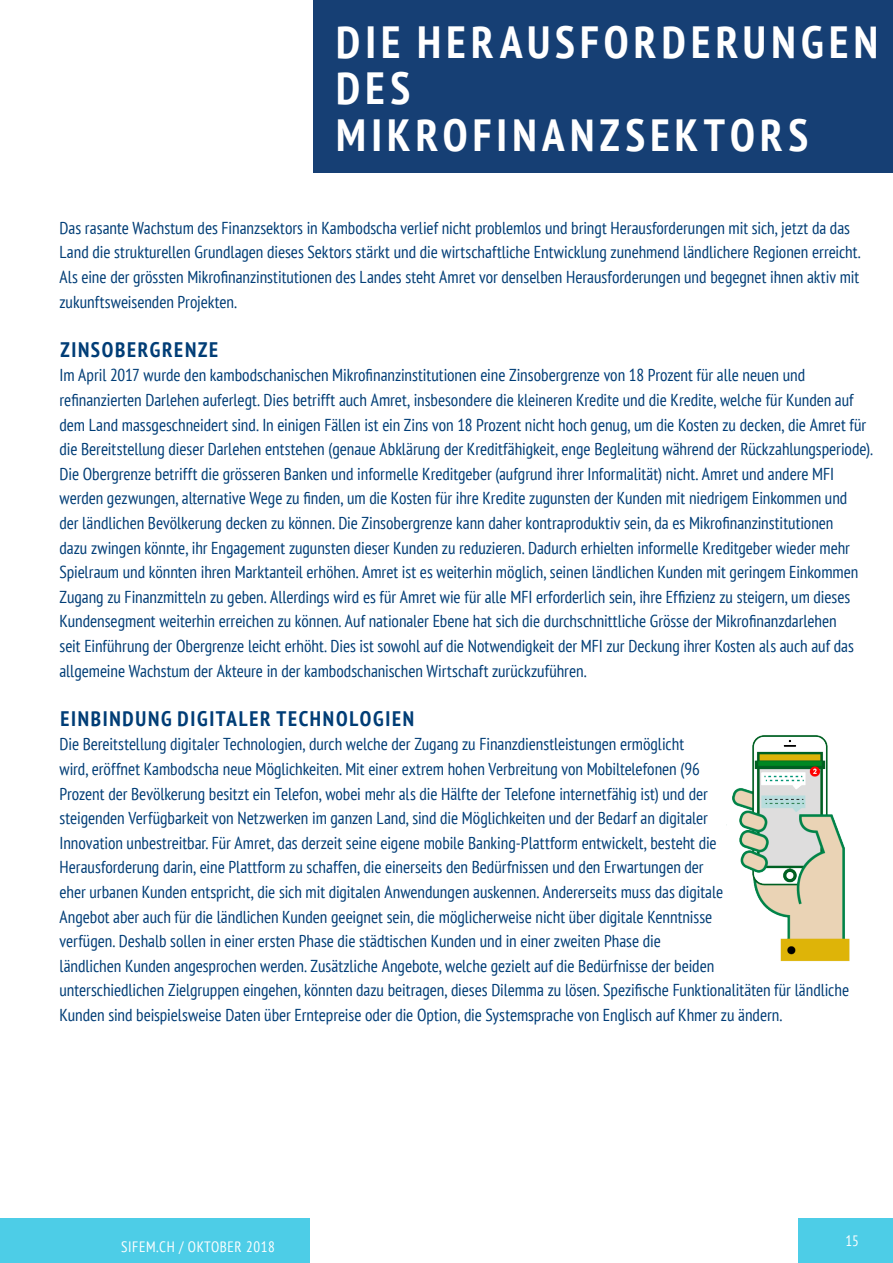
<style>
.page{position:relative;width:893px;height:1263px;background:#fff}
.page>*{position:absolute;margin:0;border:0;box-sizing:border-box;transform-origin:0 0}
.t1{font:700 condensed 45px/46.5px "PT Sans";letter-spacing:.115em;color:#fff}
.Lauftext_Titel{font:700 condensed 21px "PT Sans";letter-spacing:.08em;color:#003d76}
.Lauftext{font:condensed 17.25px/24.6px "PT Sans";color:#003d76}
.Lauftext_Titel-2{font:condensed 17.25px/24.6px "PT Sans";color:#003d76}
.t2{font:condensed 15px "PT Sans";letter-spacing:.04em;color:#fff}
</style>
<div class="page">
<div style="left:798px;top:1218px;width:95px;height:45px;background:#4dcde7"></div>
<div style="left:0;top:1218px;width:309px;height:45px;background:#4dcde7"></div>
<div style="left:313px;top:0;width:580px;height:172px;background:#163f74"></div>
<img style="left:726px;top:735px;width:124px;height:226px">
<p class="t1" style="left:336px;top:18px;width:543px">DIE HERAUSFORDERUNGEN<br>DES<br>MIKROFINANZSEKTORS</p>
<p class="Lauftext" style="left:60px;top:215px;width:803px">Das rasante Wachstum des Finanzsektors in Kambodscha verlief nicht problemlos und bringt Herausforderungen mit sich, jetzt da das Land die strukturellen Grundlagen dieses Sektors stärkt und die wirtschaftliche Entwicklung zunehmend ländlichere Regionen erreicht.<br>Als eine der grössten Mikrofinanzinstitutionen des Landes steht Amret vor denselben Herausforderungen und begegnet ihnen aktiv mit zukunftsweisenden Projekten.</p>
<p class="Lauftext_Titel" style="left:60px;top:335px;width:159px">ZINSOBERGRENZE</p>
<p class="Lauftext_Titel-2" style="left:60px;top:363px;width:815px">Im April 2017 wurde den kambodschanischen Mikrofinanzinstitutionen eine Zinsobergrenze von 18 Prozent für alle neuen und refinanzierten Darlehen auferlegt. Dies betrifft auch Amret, insbesondere die kleineren Kredite und die Kredite, welche für Kunden auf dem Land massgeschneidert sind. In einigen Fällen ist ein Zins von 18 Prozent nicht hoch genug, um die Kosten zu decken, die Amret für die Bereitstellung dieser Darlehen entstehen (genaue Abklärung der Kreditfähigkeit, enge Begleitung während der Rückzahlungsperiode).<br>Die Obergrenze betrifft die grösseren Banken und informelle Kreditgeber (aufgrund ihrer Informalität) nicht. Amret und andere MFI werden gezwungen, alternative Wege zu finden, um die Kosten für ihre Kredite zugunsten der Kunden mit niedrigem Einkommen und<br>der ländlichen Bevölkerung decken zu können. Die Zinsobergrenze kann daher kontraproduktiv sein, da es Mikrofinanzinstitutionen<br>dazu zwingen könnte, ihr Engagement zugunsten dieser Kunden zu reduzieren. Dadurch erhielten informelle Kreditgeber wieder mehr Spielraum und könnten ihren Marktanteil erhöhen. Amret ist es weiterhin möglich, seinen ländlichen Kunden mit geringem Einkommen Zugang zu Finanzmitteln zu geben. Allerdings wird es für Amret wie für alle MFI erforderlich sein, ihre Effizienz zu steigern, um dieses Kundensegment weiterhin erreichen zu können. Auf nationaler Ebene hat sich die durchschnittliche Grösse der Mikrofinanzdarlehen<br>seit Einführung der Obergrenze leicht erhöht. Dies ist sowohl auf die Notwendigkeit der MFI zur Deckung ihrer Kosten als auch auf das allgemeine Wachstum der Akteure in der kambodschanischen Wirtschaft zurückzuführen.</p>
<p class="Lauftext_Titel" style="left:60px;top:704px;width:355px">EINBINDUNG DIGITALER TECHNOLOGIEN</p>
<p class="Lauftext" style="left:60px;top:732px;width:791px">Die Bereitstellung digitaler Technologien, durch welche der Zugang zu Finanzdienstleistungen ermöglicht<br>wird, eröffnet Kambodscha neue Möglichkeiten. Mit einer extrem hohen Verbreitung von Mobiltelefonen (96<br>Prozent der Bevölkerung besitzt ein Telefon, wobei mehr als die Hälfte der Telefone internetfähig ist) und der<br>steigenden Verfügbarkeit von Netzwerken im ganzen Land, sind die Möglichkeiten und der Bedarf an digitaler<br>Innovation unbestreitbar. Für Amret, das derzeit seine eigene mobile Banking-Plattform entwickelt, besteht die<br>Herausforderung darin, eine Plattform zu schaffen, die einerseits den Bedürfnissen und den Erwartungen der<br>eher urbanen Kunden entspricht, die sich mit digitalen Anwendungen auskennen. Andererseits muss das digitale<br>Angebot aber auch für die ländlichen Kunden geeignet sein, die möglicherweise nicht über digitale Kenntnisse<br>verfügen. Deshalb sollen in einer ersten Phase die städtischen Kunden und in einer zweiten Phase die<br>ländlichen Kunden angesprochen werden. Zusätzliche Angebote, welche gezielt auf die Bedürfnisse der beiden<br>unterschiedlichen Zielgruppen eingehen, könnten dazu beitragen, dieses Dilemma zu lösen. Spezifische Funktionalitäten für ländliche Kunden sind beispielsweise Daten über Erntepreise oder die Option, die Systemsprache von Englisch auf Khmer zu ändern.</p>
<p class="t2" style="left:121px;top:1237px;width:155px">SIFEM.CH / OKTOBER 2018</p>
<p class="t2" style="left:845px;top:1231px;width:15px">15</p>
</div>
